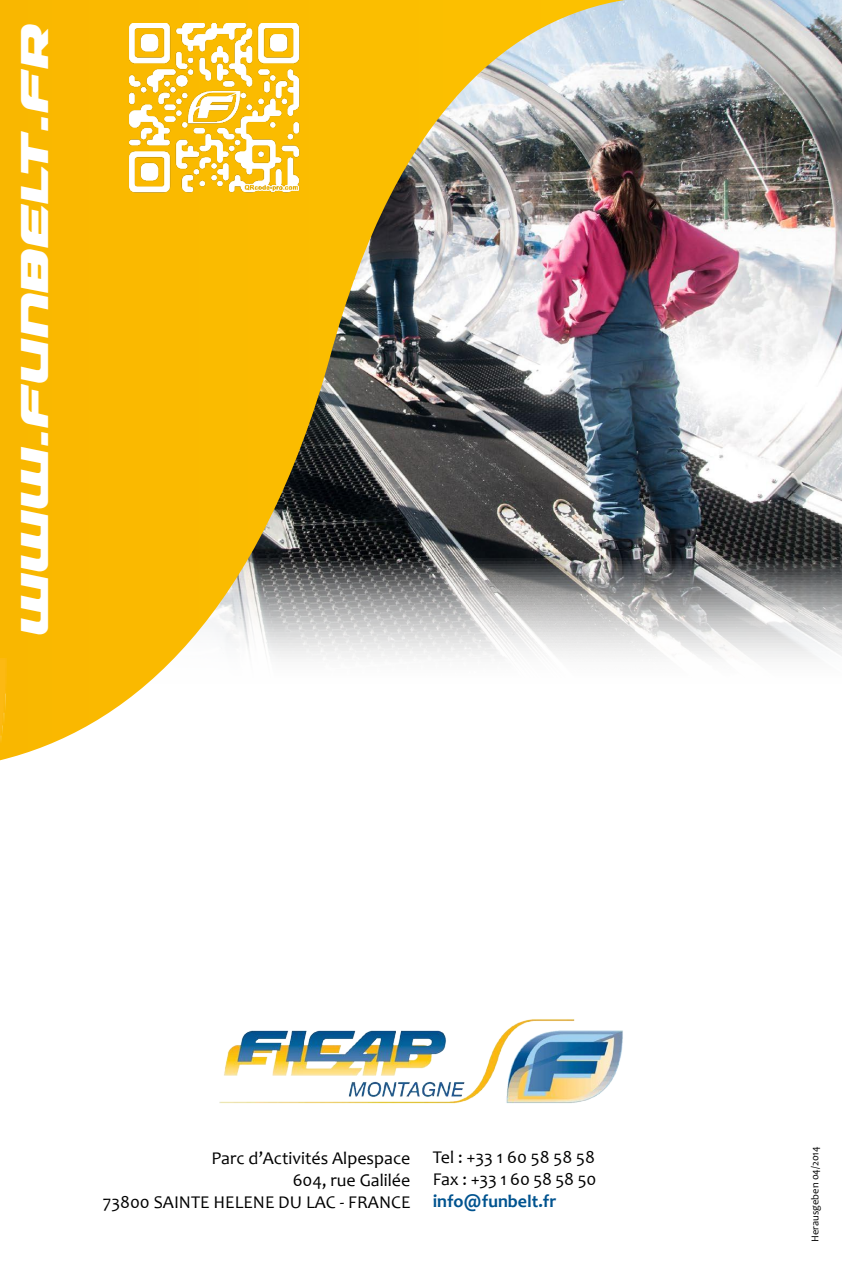
<style>
.page{position:relative;width:842px;height:1263px;background:#fff}
.page>*{position:absolute;margin:0;border:0;box-sizing:border-box;transform-origin:0 0}
.t1{font:36px "Graymalkin";color:#fff}
.t2{font:18px/21.6px "Candara";color:#000;text-align:right}
.t3{font:700 18px "Candara";color:#00538f}
.t4{font:10.5px "Candara";color:#000}
</style>
<div class="page">
<img style="left:625px;top:0;width:217px;height:659px">
<svg style="left:0;top:0;width:625px;height:759px"></svg>
<img style="left:0;top:0;width:1px;height:297px">
<img style="left:0;top:659px;width:6px;height:102px">
<img style="left:219px;top:1019px;width:404px;height:85px">
<img style="left:123px;top:23px;width:181px;height:175px">
<h1 class="t1" style="left:11px;top:636px;width:615px;rotate:-90deg">www.funbelt.fr</h1>
<p class="t2" style="left:103px;top:1147px;width:309px">Parc d’Activités Alpespace<br>604, rue Galilée<br>73800 SAINTE HELENE DU LAC - FRANCE</p>
<p class="t2" style="left:433px;top:1146px;width:165px;text-align:left">Tel : +33 1 60 58 58 58<br>Fax : +33 1 60 58 58 50</p>
<p class="t3" style="left:433px;top:1189px;width:125px">info@funbelt.fr</p>
<p class="t4" style="left:808px;top:1242px;width:97px;rotate:-90deg">Herausgeben 04/2014</p>
</div>
